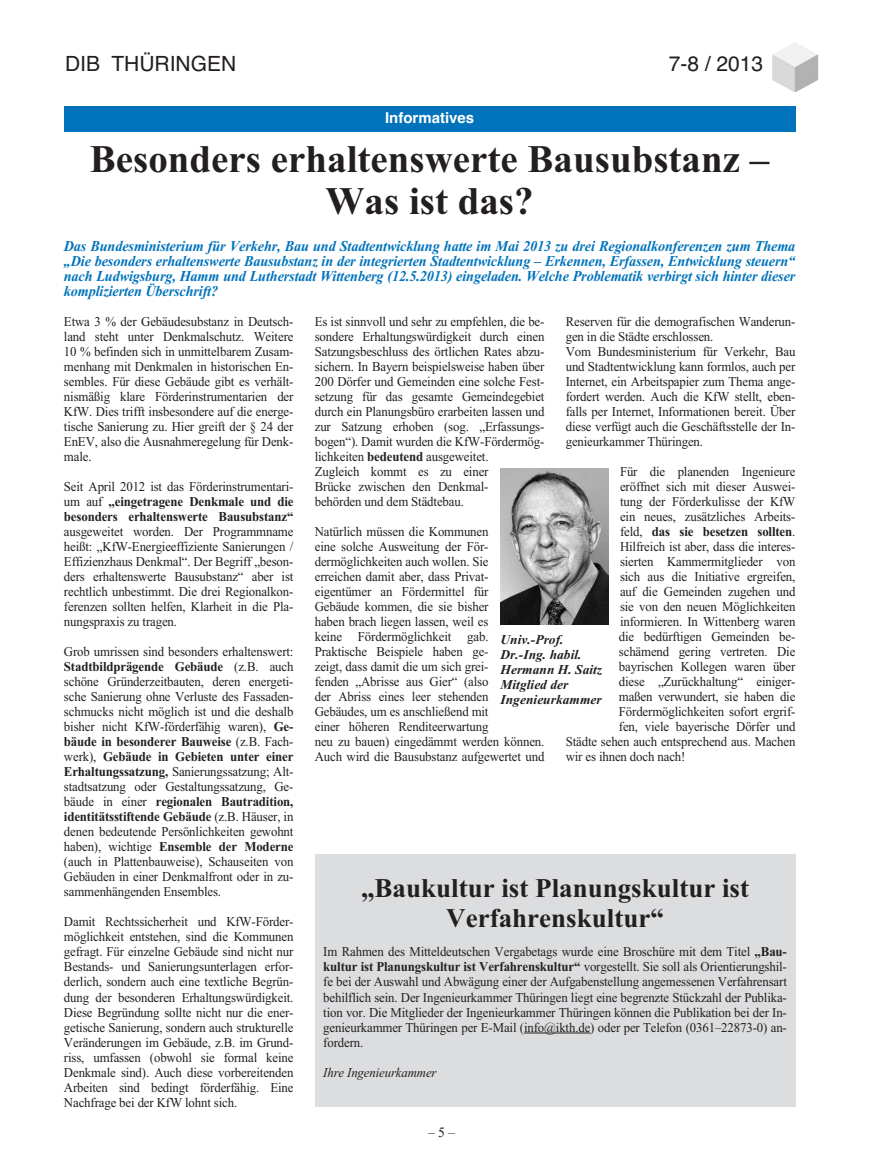
<style>
.page{position:relative;width:872px;height:1170px;background:#fff}
.page>*{position:absolute;margin:0;border:0;box-sizing:border-box;transform-origin:0 0}
.t1{font:700 39px/42px "Times New Roman";color:#231f20;text-align:center}
.t2{font:700 27px/30px "Times New Roman";color:#231f20;text-align:center}
.t3{font:21px "Helvetica";color:#231f20}
.t4{font:italic 700 15px/15px "Times New Roman";letter-spacing:-.01em;color:#0073bc;text-align:justify;scale:.95 1}
.t5{font:700 15px "Helvetica";color:#fff}
.t6{font:13.5px/15px "Times New Roman";letter-spacing:-.01em;color:#231f20;text-align:justify;scale:.95 1}
.t7{font:700 13.5px/15px "Times New Roman";letter-spacing:-.01em;color:#231f20;text-align:justify;scale:.95 1}
.t8{font:italic 700 13.5px/15px "Times New Roman";color:#231f20}
.t9{font:italic 13.5px "Times New Roman";letter-spacing:-.01em;color:#231f20;scale:.95 1}
.s1{font-weight:400}
.s2{font-weight:700}
</style>
<div class="page">
<img style="left:772px;top:43px;width:46px;height:50px">
<div style="left:64px;top:106px;width:731px;height:26px;background:#0073bc"></div>
<img style="left:500px;top:468px;width:108px;height:156px">
<div style="left:315px;top:853px;width:480px;height:253px;background:#dcdddf"></div>
<hr style="left:524px;top:1032px;width:66px;height:1px;background:#231f20">
<h3 class="t3" style="left:65px;top:52px;width:173px">DIB THÜRINGEN</h3>
<h3 class="t3" style="left:668px;top:52px;width:96px">7-8 / 2013</h3>
<p class="t5" style="left:385px;top:109px;width:91px">Informatives</p>
<h1 class="t1" style="left:90px;top:137px;width:681px">Besonders erhaltenswerte Bausubstanz –<br>Was ist das?</h1>
<p class="t4" style="left:64px;top:238px;width:771px">Das Bundesministerium für Verkehr, Bau und Stadtentwicklung hatte im Mai 2013 zu drei Regionalkonferenzen zum Thema „Die besonders erhaltenswerte Bausubstanz in der integrierten Stadtentwicklung – Erkennen, Erfassen, Entwicklung steuern“ nach Ludwigsburg, Hamm und Lutherstadt Wittenberg (12.5.2013) eingeladen. Welche Problematik verbirgt sich hinter dieser komplizierten Überschrift?</p>
<p class="t6" style="left:64px;top:314px;width:243px">Etwa 3 % der Gebäudesubstanz in Deutsch&shy;land steht unter Denkmalschutz. Weitere 10 % befinden sich in unmittelbarem Zusam&shy;menhang mit Denkmalen in historischen En&shy;sembles. Für diese Gebäude gibt es verhält&shy;nismäßig klare Förderinstrumentarien der KfW. Dies trifft insbesondere auf die energe&shy;tische Sanierung zu. Hier greift der § 24 der EnEV, also die Ausnahmeregelung für Denk&shy;male.</p>
<p class="t7" style="left:64px;top:479px;width:243px"><span class="s1">Seit April 2012 ist das Förderinstrumentari&shy;um auf</span> „eingetragene Denkmale und die besonders erhaltenswerte Bausubstanz“</p>
<p class="t6" style="left:64px;top:524px;width:243px">ausgeweitet worden. Der Programmname heißt: „KfW-Energieeffiziente Sanierungen / Effizienzhaus Denkmal“. Der Begriff „beson&shy;ders erhaltenswerte Bausubstanz“ aber ist rechtlich unbestimmt. Die drei Regionalkon&shy;ferenzen sollten helfen, Klarheit in die Pla&shy;nungspraxis zu tragen.</p>
<p class="t6" style="left:64px;top:644px;width:243px">Grob umrissen sind besonders erhaltenswert:<br><span class="s2">Stadtbildprägende Gebäude</span> (z.B. auch schöne Gründerzeitbauten, deren energeti&shy;sche Sanierung ohne Verluste des Fassaden&shy;schmucks nicht möglich ist und die deshalb bisher nicht KfW-förderfähig waren), <span class="s2">Ge&shy;bäude in besonderer Bauweise</span> (z.B. Fach&shy;werk), <span class="s2">Gebäude in Gebieten unter einer Erhaltungssatzung,</span> Sanierungssatzung; Alt&shy;stadtsatzung oder Gestaltungssatzung, Ge&shy;bäude in einer <span class="s2">regionalen Bautradition, identitätsstiftende Gebäude</span> (z.B. Häuser, in denen bedeutende Persönlichkeiten gewohnt haben), wichtige <span class="s2">Ensemble der Moderne </span>(auch in Plattenbauweise), Schauseiten von Gebäuden in einer Denkmalfront oder in zu&shy;sammenhängenden Ensembles.</p>
<p class="t6" style="left:64px;top:914px;width:243px">Damit Rechtssicherheit und KfW-Förder&shy;möglichkeit entstehen, sind die Kommunen gefragt. Für einzelne Gebäude sind nicht nur Bestands- und Sanierungsunterlagen erfor&shy;derlich, sondern auch eine textliche Begrün&shy;dung der besonderen Erhaltungswürdigkeit.<br>Diese Begründung sollte nicht nur die ener&shy;getische Sanierung, sondern auch strukturelle Veränderungen im Gebäude, z.B. im Grund&shy;riss, umfassen (obwohl sie formal keine Denkmale sind). Auch diese vorbereitenden Arbeiten sind bedingt förderfähig. Eine Nachfrage bei der KfW lohnt sich.</p>
<p class="t6" style="left:566px;top:314px;width:243px;text-align:left">Reserven für die demografischen Wanderun&shy;gen in die Städte erschlossen.<br>Vom Bundesministerium für Verkehr, Bau und Stadtentwicklung kann formlos, auch per Internet, ein Arbeitspapier zum Thema ange&shy;fordert werden. Auch die KfW stellt, eben&shy;falls per Internet, Informationen bereit. Über diese verfügt auch die Geschäftsstelle der In&shy;genieurkammer Thüringen.</p>
<p class="t6" style="left:620px;top:464px;width:186px">Für die planenden Ingenieure</p>
<p class="t6" style="left:620px;top:479px;width:186px">eröffnet sich mit dieser Auswei-</p>
<p class="t6" style="left:620px;top:494px;width:186px">tung der Förderkulisse der KfW</p>
<p class="t6" style="left:620px;top:509px;width:186px">ein neues, zusätzliches Arbeits-</p>
<p class="t7" style="left:620px;top:524px;width:186px"><span class="s1">feld,</span> das sie besetzen sollten<span class="s1">.</span></p>
<p class="t6" style="left:620px;top:539px;width:186px">Hilfreich ist aber, dass die interes-</p>
<p class="t6" style="left:620px;top:554px;width:186px">sierten Kammermitglieder von</p>
<p class="t6" style="left:620px;top:569px;width:186px">sich aus die Initiative ergreifen,</p>
<p class="t6" style="left:620px;top:584px;width:186px">auf die Gemeinden zugehen und</p>
<p class="t6" style="left:620px;top:599px;width:186px">sie von den neuen Möglichkeiten</p>
<p class="t6" style="left:620px;top:614px;width:186px">informieren. In Wittenberg waren</p>
<p class="t6" style="left:619px;top:629px;width:187px">die bedürftigen Gemeinden be-</p>
<p class="t6" style="left:619px;top:644px;width:187px">schämend gering vertreten. Die</p>
<p class="t6" style="left:619px;top:659px;width:187px">bayrischen Kollegen waren über</p>
<p class="t6" style="left:619px;top:674px;width:187px">diese „Zurückhaltung“ einiger-</p>
<p class="t6" style="left:619px;top:689px;width:187px">maßen verwundert, sie haben die</p>
<p class="t6" style="left:619px;top:704px;width:187px">Fördermöglichkeiten sofort ergrif-</p>
<p class="t6" style="left:619px;top:719px;width:187px">fen, viele bayerische Dörfer und</p>
<p class="t6" style="left:566px;top:734px;width:243px">Städte sehen auch entsprechend aus. Machen</p>
<p class="t6" style="left:566px;top:749px;width:127px">wir es ihnen doch nach!</p>
<p class="t6" style="left:315px;top:314px;width:243px;text-align:left">Es ist sinnvoll und sehr zu empfehlen, die be&shy;sondere Erhaltungswürdigkeit durch einen Satzungsbeschluss des örtlichen Rates abzu&shy;sichern. In Bayern beispielsweise haben über 200 Dörfer und Gemeinden eine solche Fest&shy;setzung für das gesamte Gemeindegebiet durch ein Planungsbüro erarbeiten lassen und zur Satzung erhoben (sog. „Erfassungs&shy;bogen“). Damit wurden die KfW-Fördermög&shy;lichkeiten <span class="s2">bedeutend</span> ausgeweitet.<br>Zugleich kommt es zu einer<br>Brücke zwischen den Denkmal-<br>behörden und dem Städtebau.</p>
<p class="t6" style="left:315px;top:524px;width:243px;text-align:left">Natürlich müssen die Kommunen<br>eine solche Ausweitung der För&shy;dermöglichkeiten auch wollen. Sie<br>erreichen damit aber, dass Privat&shy;eigentümer an Fördermittel für<br>Gebäude kommen, die sie bisher<br>haben brach liegen lassen, weil es<br>keine Fördermöglichkeit gab.<br>Praktische Beispiele haben ge-<br>zeigt, dass damit die um sich grei-<br>fenden „Abrisse aus Gier“ (also<br>der Abriss eines leer stehenden Gebäudes, um es anschließend mit<br>einer höheren Renditeerwartung<br>neu zu bauen) eingedämmt werden können.<br>Auch wird die Bausubstanz aufgewertet und</p>
<p class="t8" style="left:500px;top:631px;width:103px">Univ.-Prof.<br>Dr.-Ing. habil.<br>Hermann H. Saitz<br>Mitglied der<br>Ingenieurkammer</p>
<h2 class="t2" style="left:361px;top:872px;width:389px">„Baukultur ist Planungskultur ist<br>Verfahrenskultur“</h2>
<p class="t6" style="left:323px;top:944px;width:489px">Im Rahmen des Mitteldeutschen Vergabetags wurde eine Broschüre mit dem Titel <span class="s2">„Bau&shy;kultur ist Planungskultur ist Verfahrenskultur“</span> vorgestellt. Sie soll als Orientierungshil&shy;fe bei der Auswahl und Abwägung einer der Aufgabenstellung angemessenen Verfahrensart behilflich sein. Der Ingenieurkammer Thüringen liegt eine begrenzte Stückzahl der Publika&shy;tion vor. Die Mitglieder der Ingenieurkammer Thüringen können die Publikation bei der In&shy;genieurkammer Thüringen per E-Mail (info@ikth.de) oder per Telefon (0361–22873-0) an&shy;fordern.</p>
<p class="t9" style="left:323px;top:1063px;width:121px">Ihre Ingenieurkammer</p>
</div>
